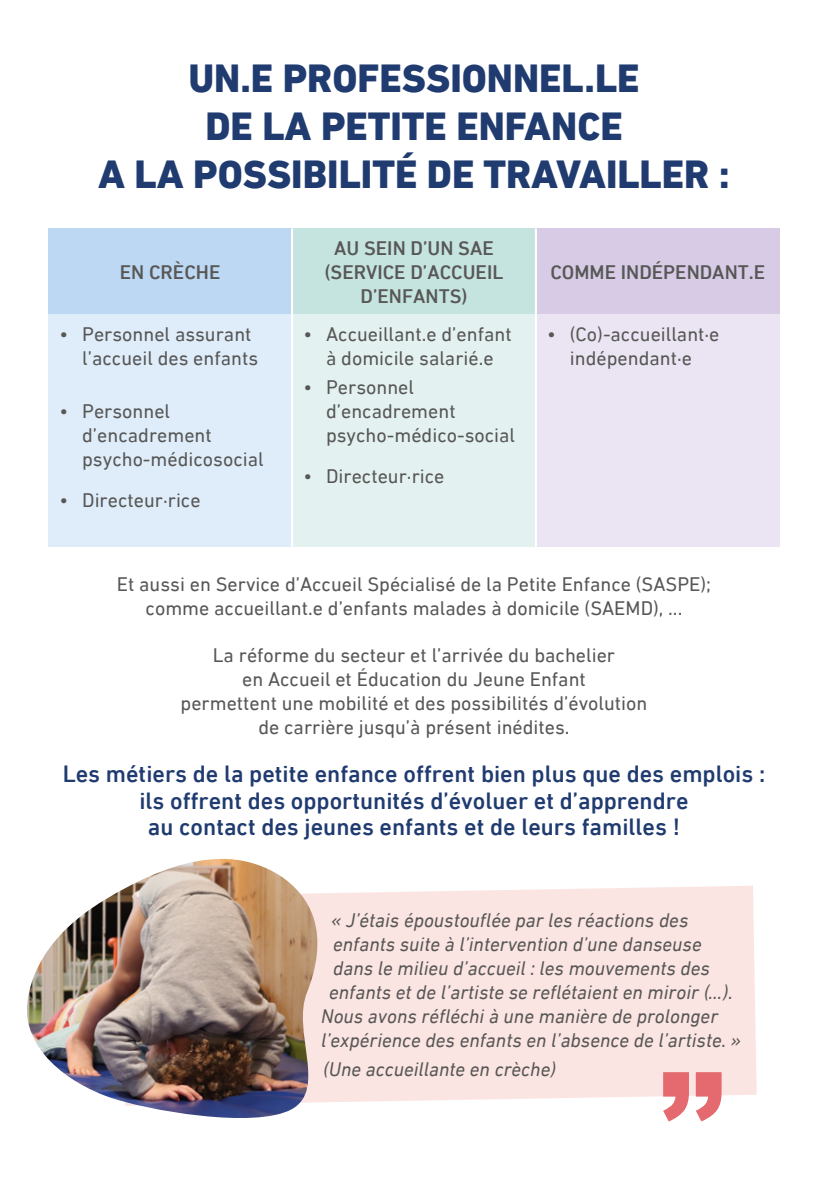
<style>
.page{position:relative;width:828px;height:1191px;background:#fff}
.page>*{position:absolute;margin:0;border:0;box-sizing:border-box;transform-origin:0 0}
.Titre_cover{font:800 40px/48px "DIN Next LT Pro";color:#203b70;text-align:center}
.Sous_titre_cover{font:500 24px/26px "DIN Next LT Pro";color:#203b70;text-align:center}
.Sous_titre_cover-2{font:20px/24px "DIN Next LT Pro";color:#575756;text-align:center}
.Sous_titre_cover-3{font:italic 20px "DIN Next LT Pro";color:#575756}
.Sous_titre_cover-4{font:500 20px/24px "DIN Next LT Pro";color:#575756;text-align:center}
</style>
<div class="page">
<div style="left:324px;top:886px;width:432px;height:216px;background:#fbe5e2"></div>
<svg style="left:696px;top:1072px;width:25px;height:49px"></svg>
<svg style="left:663px;top:1072px;width:26px;height:49px"></svg>
<div style="left:48px;top:228px;width:244px;height:86px;background:#bdd8f3"></div>
<div style="left:292px;top:228px;width:244px;height:86px;background:#c6e4df"></div>
<div style="left:536px;top:228px;width:244px;height:86px;background:#d7cbe6"></div>
<div style="left:48px;top:314px;width:244px;height:232px;background:#dfecf9"></div>
<div style="left:292px;top:314px;width:244px;height:232px;background:#e3f2f0"></div>
<div style="left:536px;top:314px;width:244px;height:232px;background:#ebe5f3"></div>
<hr style="left:291px;top:228px;width:2px;height:86px;background:#fff">
<hr style="left:535px;top:228px;width:2px;height:86px;background:#fff">
<hr style="left:291px;top:314px;width:2px;height:232px;background:#fff">
<hr style="left:535px;top:314px;width:2px;height:232px;background:#fff">
<img style="left:27px;top:859px;width:297px;height:259px">
<p class="Titre_cover" style="left:98px;top:54px;width:633px">UN.E PROFESSIONNEL.LE<br>DE LA PETITE ENFANCE<br>A LA POSSIBILITÉ DE TRAVAILLER :</p>
<p class="Sous_titre_cover-4" style="left:120px;top:260px;width:102px">EN CRÈCHE</p>
<p class="Sous_titre_cover-2" style="left:82px;top:321px;width:177px;text-align:left;text-indent:-23px">• Personnel assurant l’accueil des enfants</p>
<p class="Sous_titre_cover-2" style="left:82px;top:399px;width:183px;text-align:left;text-indent:-23px">• Personnel d’encadrement psycho-médicosocial</p>
<p class="Sous_titre_cover-2" style="left:60px;top:488px;width:143px">• Directeur·rice</p>
<p class="Sous_titre_cover-4" style="left:325px;top:236px;width:180px">AU SEIN D’UN SAE (SERVICE D’ACCUEIL<br>D’ENFANTS)</p>
<p class="Sous_titre_cover-2" style="left:303px;top:321px;width:210px">• Accueillant.e d’enfant à domicile salarié.e</p>
<p class="Sous_titre_cover-2" style="left:326px;top:375px;width:191px;text-align:left;text-indent:-23px">• Personnel d’encadrement psycho-médico-social</p>
<p class="Sous_titre_cover-2" style="left:303px;top:464px;width:143px">• Directeur·rice</p>
<p class="Sous_titre_cover-4" style="left:550px;top:260px;width:216px">COMME INDÉPENDANT.E</p>
<p class="Sous_titre_cover-2" style="left:547px;top:321px;width:174px">• (Co)-accueillant·e indépendant·e</p>
<p class="Sous_titre_cover-2" style="left:117px;top:572px;width:596px">Et aussi en Service d’Accueil Spécialisé de la Petite Enfance (SASPE); comme accueillant.e d’enfants malades à domicile (SAEMD), ...</p>
<p class="Sous_titre_cover-2" style="left:181px;top:642px;width:468px">La réforme du secteur et l’arrivée du bachelier<br>en Accueil et Éducation du Jeune Enfant<br>permettent une mobilité et des possibilités d’évolution de carrière jusqu’à présent inédites.</p>
<p class="Sous_titre_cover" style="left:63px;top:761px;width:704px">Les métiers de la petite enfance offrent bien plus que des emplois : ils offrent des opportunités d’évoluer et d’apprendre<br>au contact des jeunes enfants et de leurs familles !</p>
<p class="Sous_titre_cover-3" style="left:331px;top:908px;width:359px">« J’étais époustouflée par les réactions des</p>
<p class="Sous_titre_cover-3" style="left:333px;top:932px;width:370px">enfants suite à l’intervention d’une danseuse</p>
<p class="Sous_titre_cover-3" style="left:333px;top:956px;width:378px">dans le milieu d’accueil : les mouvements des</p>
<p class="Sous_titre_cover-3" style="left:329px;top:980px;width:405px">enfants et de l’artiste se reflétaient en miroir (…).</p>
<p class="Sous_titre_cover-3" style="left:321px;top:1004px;width:398px">Nous avons réfléchi à une manière de prolonger</p>
<p class="Sous_titre_cover-3" style="left:321px;top:1028px;width:421px">l’expérience des enfants en l’absence de l’artiste. »</p>
<p class="Sous_titre_cover-3" style="left:323px;top:1058px;width:234px">(Une accueillante en crèche)</p>
</div>
